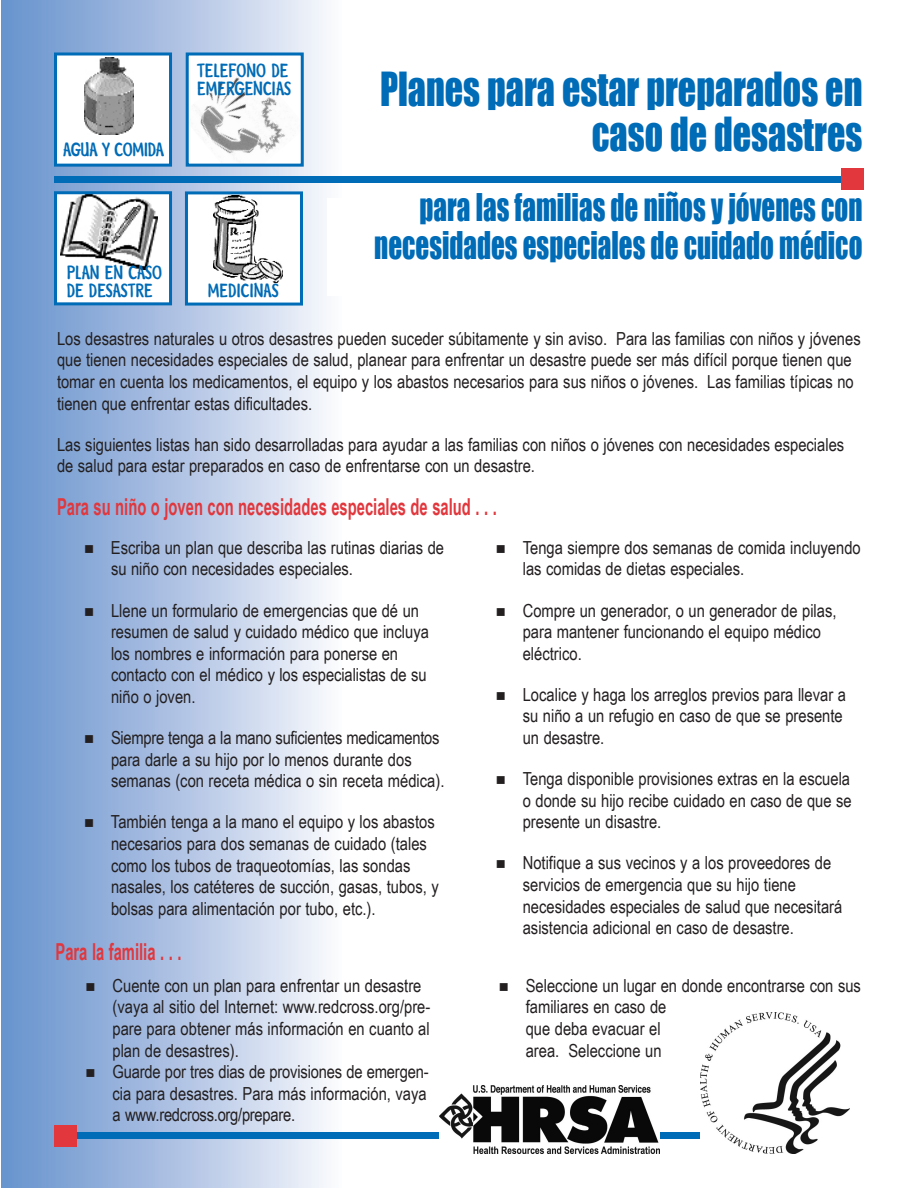
<style>
.page{position:relative;width:918px;height:1188px;background:#fff}
.page>*{position:absolute;margin:0;border:0;box-sizing:border-box;transform-origin:0 0}
.t1{font:43.2px/45px "Impact";color:#006bb6;text-align:right;scale:.83 1}
.t2{font:35.1px "Impact";color:#006bb6;scale:.77 1}
.t3{font:700 23.4px "Arial Narrow";color:#e1373d;scale:.77 1}
.t4{font:18px/21.6px "Arial Narrow";color:#231f20}
.t5{font:18px/18px "Pooh";color:#006bb6;scale:.83 1}
.t6{font:18px "Pooh";letter-spacing:-.025em;color:#006bb6;scale:.83 1}
</style>
<div class="page">
<div style="left:1px;top:0;width:341px;height:1188px;background:linear-gradient(to right,#648fcc,#f8f8fc)"></div>
<div style="left:54px;top:176px;width:810px;height:7px;background:#006bb6"></div>
<img style="left:190px;top:58px;width:110px;height:105px">
<div style="left:186px;top:52px;width:118px;height:115px;border:3px solid #006bb6"></div>
<div style="left:56px;top:193px;width:115px;height:111px;background:#fff"></div>
<img style="left:60px;top:195px;width:97px;height:74px">
<div style="left:54px;top:191px;width:118px;height:114px;border:3px solid #006bb6"></div>
<div style="left:56px;top:54px;width:115px;height:111px;background:#fff"></div>
<img style="left:84px;top:57px;width:49px;height:78px">
<div style="left:54px;top:52px;width:118px;height:115px;border:3px solid #006bb6"></div>
<div style="left:186px;top:193px;width:116px;height:111px;background:#fff"></div>
<img style="left:213px;top:196px;width:70px;height:86px">
<div style="left:185px;top:191px;width:118px;height:115px;border:3px solid #006bb6"></div>
<div style="left:842px;top:168px;width:22px;height:22px;background:#e1373d"></div>
<div style="left:327px;top:198px;width:537px;height:98px;background:#fff"></div>
<div style="left:54px;top:1132px;width:810px;height:7px;background:#006bb6"></div>
<div style="left:54px;top:1125px;width:22px;height:21px;background:#e1373d"></div>
<div style="left:701px;top:1012px;width:167px;height:142px;background:#fff"></div>
<img style="left:701px;top:1012px;width:148px;height:142px">
<img style="left:439px;top:1086px;width:221px;height:68px">
<svg style="left:94px;top:617px;width:14px;height:1px"></svg>
<svg style="left:96px;top:1078px;width:13px;height:1px"></svg>
<p class="t6" style="left:63px;top:138px;width:123px">AGUA Y COMIDA</p>
<p class="t5" style="left:197px;top:60px;width:115px">TELEFONO DE<br>EMERGENCIAS</p>
<p class="t5" style="left:67px;top:263px;width:116px">PLAN EN CASO<br>DE DESASTRE</p>
<p class="t5" style="left:208px;top:281px;width:87px">MEDICINAS</p>
<p class="t1" style="left:380px;top:66px;width:583px">Planes para estar preparados en caso de desastres</p>
<p class="t2" style="left:420px;top:180px;width:577px">para las familias de niños y jóvenes con</p>
<p class="t2" style="left:374px;top:218px;width:636px">necesidades especiales de cuidado médico</p>
<p class="t4" style="left:57px;top:327px;width:805px">Los desastres naturales u otros desastres pueden suceder súbitamente y sin aviso. Para las familias con niños y jóvenes que tienen necesidades especiales de salud, planear para enfrentar un desastre puede ser más difícil porque tienen que tomar en cuenta los medicamentos, el equipo y los abastos necesarios para sus niños o jóvenes. Las familias típicas no tienen que enfrentar estas dificultades.</p>
<p class="t4" style="left:57px;top:433px;width:789px">Las siguientes listas han sido desarrolladas para ayudar a las familias con niños o jóvenes con necesidades especiales de salud para estar preparados en caso de enfrentarse con un desastre.</p>
<p class="t3" style="left:57px;top:489px;width:573px">Para su niño o joven con necesidades especiales de salud . . .</p>
<p class="t4" style="left:111px;top:536px;width:335px;text-indent:-27px">■ Escriba un plan que describa las rutinas diarias de su niño con necesidades especiales.</p>
<p class="t4" style="left:111px;top:599px;width:319px;text-indent:-27px">■ Llene un formulario de emergencias que dé un resumen de salud y cuidado médico que incluya los nombres e información para ponerse en</p>
<p class="t4" style="left:111px;top:664px;width:317px">contacto con el médico y los especialistas de su niño o joven.</p>
<p class="t4" style="left:84px;top:726px;width:357px;text-align:center">■ Siempre tenga a la mano suficientes medicamentos para darle a su hijo por lo menos durante dos</p>
<p class="t4" style="left:111px;top:769px;width:335px">semanas (con receta médica o sin receta médica).</p>
<p class="t4" style="left:111px;top:811px;width:329px;text-indent:-27px">■ También tenga a la mano el equipo y los abastos necesarios para dos semanas de cuidado (tales como los tubos de traqueotomías, las sondas nasales, los catéteres de succión, gasas, tubos, y bolsas para alimentación por tubo, etc.).</p>
<p class="t4" style="left:523px;top:536px;width:340px;text-indent:-27px">■ Tenga siempre dos semanas de comida incluyendo las comidas de dietas especiales.</p>
<p class="t4" style="left:523px;top:599px;width:315px;text-indent:-27px">■ Compre un generador, o un generador de pilas, para mantener funcionando el equipo médico</p>
<p class="t4" style="left:523px;top:642px;width:61px">eléctrico.</p>
<p class="t4" style="left:523px;top:683px;width:325px;text-indent:-27px">■ Localice y haga los arreglos previos para llevar a su niño a un refugio en caso de que se presente un desastre.</p>
<p class="t4" style="left:523px;top:767px;width:331px;text-align:justify;text-indent:-27px">■ Tenga disponible provisiones extras en la escuela o donde su hijo recibe cuidado en caso de que se presente un disastre.</p>
<p class="t4" style="left:496px;top:852px;width:337px">■ Notifique a sus vecinos y a los proveedores de</p>
<p class="t4" style="left:523px;top:873px;width:275px">servicios de emergencia que su hijo tiene</p>
<p class="t4" style="left:523px;top:895px;width:321px">necesidades especiales de salud que necesitará asistencia adicional en caso de desastre.</p>
<p class="t3" style="left:56px;top:934px;width:165px">Para la familia . . .</p>
<p class="t4" style="left:112px;top:974px;width:319px;text-indent:-27px">■ Cuente con un plan para enfrentar un desastre (vaya al sitio del Internet: www.redcross.org/pre&shy;pare para obtener más información en cuanto al plan de desastres).</p>
<p class="t4" style="left:112px;top:1060px;width:318px;text-align:justify;text-indent:-27px">■ Guarde por tres dias de provisiones de emergen&shy;cia para desastres. Para más información, vaya a www.redcross.org/prepare.</p>
<p class="t4" style="left:526px;top:974px;width:337px;text-indent:-27px">■ Seleccione un lugar en donde encontrarse con sus familiares en caso de<br>que deba evacuar el<br>area. Seleccione un</p>
</div>
